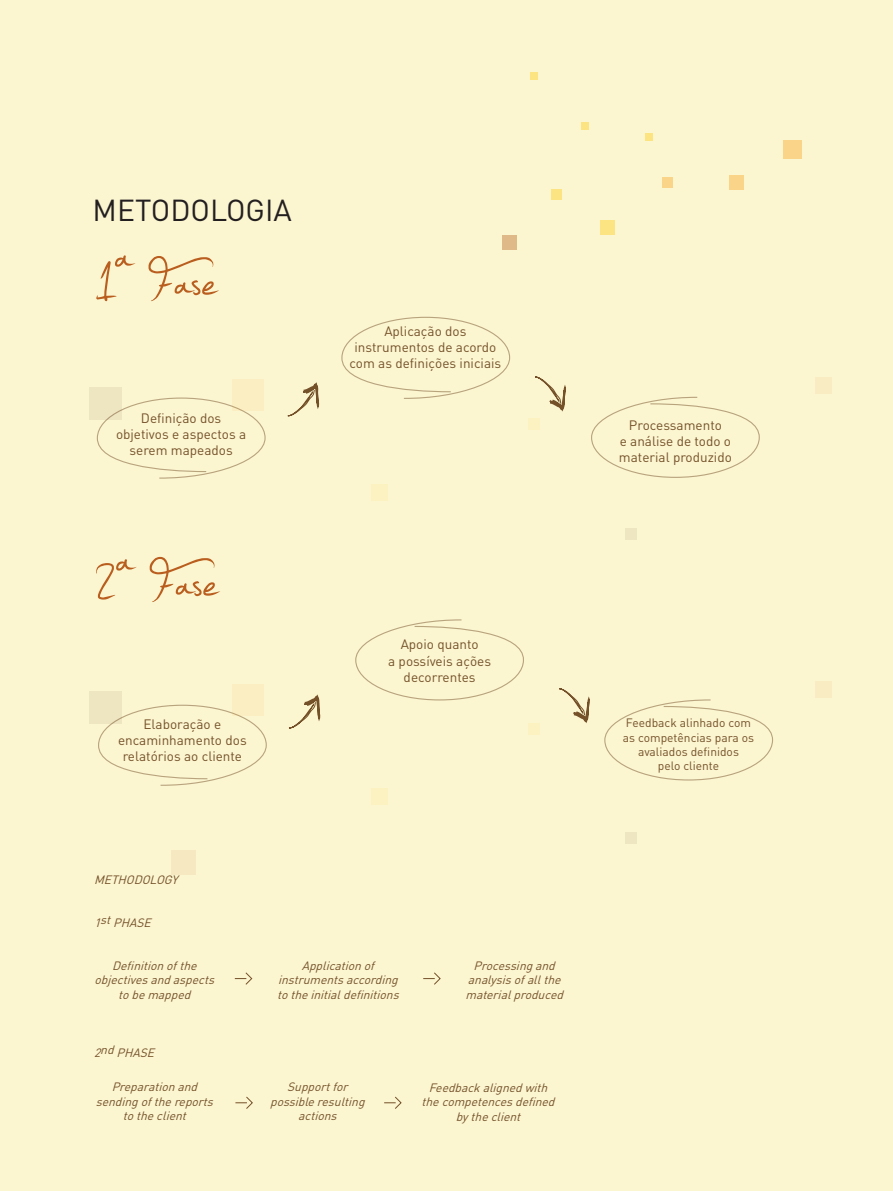
<style>
.page{position:relative;width:893px;height:1191px;background:#fbf5d0}
.page>*{position:absolute;margin:0;border:0;box-sizing:border-box;transform-origin:0 0}
.t1{font:105px "Jellyka Estryas Handwriting";letter-spacing:.01em;color:#b95e1e}
.t2{font:30px "DIN";color:#231f20}
.t3{font:13.5px/16.2px "DIN";color:#745129;text-align:center}
.t4{font:italic 12px/14.4px "DIN";color:#745129;text-align:center}
.t5{font:12px/14.4px "DIN";color:#745129;text-align:center}
</style>
<div class="page">
<div style="left:89px;top:691px;width:32px;height:32px;background:#eee5c1"></div>
<div style="left:815px;top:681px;width:17px;height:16px;background:#faecc2"></div>
<div style="left:89px;top:387px;width:32px;height:32px;background:#eee5c1"></div>
<div style="left:815px;top:376px;width:17px;height:17px;background:#faecc2"></div>
<div style="left:96px;top:89px;width:678px;height:909px;background:#fbf5d0"></div>
<svg style="left:235px;top:1096px;width:18px;height:13px"></svg>
<svg style="left:384px;top:1096px;width:18px;height:13px"></svg>
<div style="left:502px;top:235px;width:15px;height:15px;background:#e0b989"></div>
<div style="left:600px;top:221px;width:14px;height:14px;background:#fbe481"></div>
<div style="left:551px;top:190px;width:10px;height:10px;background:#fbe481"></div>
<div style="left:645px;top:133px;width:8px;height:7px;background:#fbe481"></div>
<div style="left:530px;top:72px;width:7px;height:7px;background:#fbe481"></div>
<div style="left:581px;top:123px;width:7px;height:7px;background:#fbe481"></div>
<div style="left:730px;top:175px;width:14px;height:15px;background:#fad488"></div>
<div style="left:783px;top:140px;width:19px;height:19px;background:#fad488"></div>
<div style="left:662px;top:177px;width:10px;height:11px;background:#fad488"></div>
<h2 class="t2" style="left:93px;top:191px;width:201px">METODOLOGIA</h2>
<h1 class="t1" style="left:96px;top:237px;width:123px">1a Fase</h1>
<p class="t3" style="left:116px;top:410px;width:132px">Definição dos objetivos e aspectos a serem mapeados</p>
<h1 class="t1" style="left:96px;top:538px;width:124px">2a Fase</h1>
<p class="t3" style="left:118px;top:715px;width:130px">Elaboração e encaminhamento dos relatórios ao cliente</p>
<p class="t4" style="left:94px;top:872px;width:89px">METHODOLOGY</p>
<p class="t4" style="left:94px;top:915px;width:62px">1stPHASE</p>
<p class="t3" style="left:349px;top:323px;width:153px">Aplicação dos instrumentos de acordo com as definições iniciais</p>
<p class="t3" style="left:388px;top:636px;width:104px">Apoio quanto<br>a possíveis ações decorrentes</p>
<p class="t4" style="left:95px;top:958px;width:125px">Definitionofthe objectivesandaspects tobemapped</p>
<p class="t4" style="left:277px;top:958px;width:127px">Applicationof instrumentsaccording totheinitialdefinitions</p>
<p class="t4" style="left:465px;top:958px;width:103px">Processingand analysisofallthe materialproduced</p>
<p class="t4" style="left:94px;top:1045px;width:65px">2ndPHASE</p>
<p class="t4" style="left:96px;top:1079px;width:122px">Preparationand sendingofthereports totheclient</p>
<p class="t4" style="left:270px;top:1079px;width:100px">Supportfor possibleresulting actions</p>
<p class="t4" style="left:422px;top:1080px;width:138px">Feedbackalignedwith thecompetencesdefined bytheclient</p>
<p class="t3" style="left:619px;top:416px;width:114px">Processamento<br>e análise de todo o material produzido</p>
<p class="t5" style="left:623px;top:715px;width:133px">Feedback alinhado com as competências para os avaliados definidos<br>pelo cliente</p>
</div>
